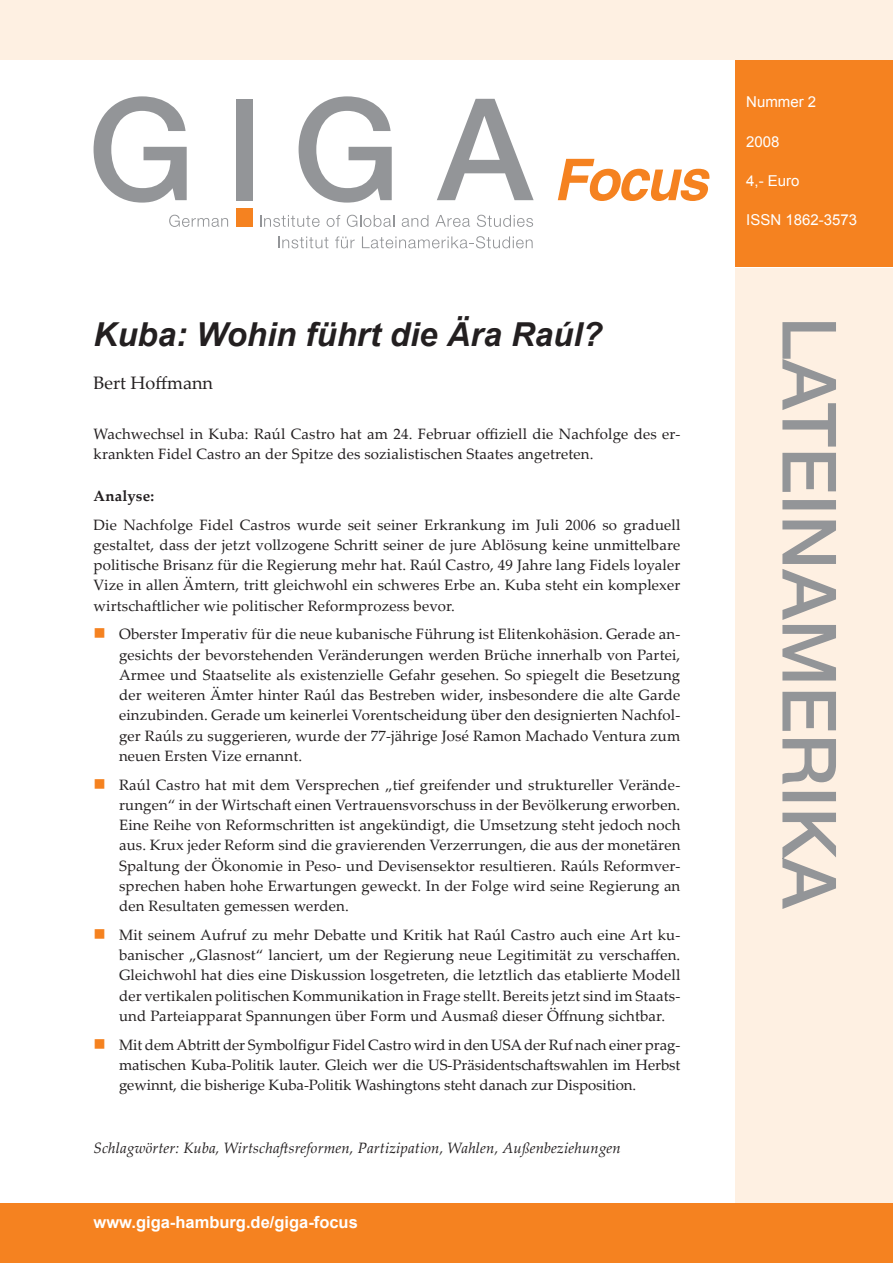
<style>
.page{position:relative;width:893px;height:1263px;background:#fff}
.page>*{position:absolute;margin:0;border:0;box-sizing:border-box;transform-origin:0 0}
.foc__1__seite_titel{font:italic 700 33px "Arial";color:#231f20}
.foc__1__seite_autor{font:18px "Palatino Linotype";color:#231f20}
.foc__text_fusszeile{font:700 16.5px "Arial";color:#fff}
.t1{font:16.5px "Wingdings";color:#f58220}
.foc__1__seite_aufzae{font:15px/20.2px "Palatino Linotype";letter-spacing:.01em;color:#231f20;text-align:justify}
.foc__1__seite_fliess{font:15px/20.2px "Palatino Linotype";letter-spacing:.01em;color:#231f20}
.foc__1__seite_key_wo{font:italic 15px "Palatino Linotype";letter-spacing:.01em;color:#231f20}
.foc__1__seite_ausgab{font:15px "Arial";color:#fff}
.foc__1__seite_analys{font:700 15px "Palatino Linotype";letter-spacing:.01em;color:#231f20}
</style>
<div class="page">
<div style="left:736px;top:60px;width:157px;height:207px;background:#f58220"></div>
<div style="left:736px;top:268px;width:157px;height:935px;background:#fef0e2"></div>
<div style="left:0;top:1203px;width:893px;height:60px;background:#f58220"></div>
<svg style="left:782px;top:322px;width:54px;height:587px"></svg>
<div style="left:0;top:0;width:893px;height:60px;background:#fef0e2"></div>
<svg style="left:169px;top:215px;width:59px;height:12px"></svg>
<svg style="left:260px;top:215px;width:60px;height:12px"></svg>
<svg style="left:327px;top:215px;width:13px;height:12px"></svg>
<svg style="left:347px;top:215px;width:47px;height:12px"></svg>
<svg style="left:402px;top:215px;width:26px;height:12px"></svg>
<svg style="left:435px;top:215px;width:35px;height:12px"></svg>
<svg style="left:477px;top:215px;width:56px;height:12px"></svg>
<svg style="left:278px;top:236px;width:50px;height:12px"></svg>
<svg style="left:335px;top:236px;width:20px;height:12px"></svg>
<svg style="left:362px;top:236px;width:171px;height:12px"></svg>
<div style="left:236px;top:99px;width:16px;height:101px;background:#939598"></div>
<svg style="left:94px;top:96px;width:93px;height:107px"></svg>
<svg style="left:299px;top:96px;width:93px;height:107px"></svg>
<svg style="left:437px;top:99px;width:97px;height:101px"></svg>
<div style="left:236px;top:209px;width:16px;height:18px;background:#f58220"></div>
<svg style="left:558px;top:159px;width:152px;height:42px"></svg>
<p class="foc__1__seite_titel" style="left:94px;top:313px;width:511px">Kuba: Wohin führt die Ära Raúl?</p>
<p class="foc__1__seite_autor" style="left:94px;top:370px;width:121px">Bert Hoffmann</p>
<p class="foc__1__seite_fliess" style="left:94px;top:423px;width:588px">Wachwechsel in Kuba: Raúl Castro hat am 24. Februar offiziell die Nachfolge des er&shy;krankten Fidel Castro an der Spitze des sozialistischen Staates angetreten.</p>
<p class="foc__1__seite_analys" style="left:94px;top:485px;width:62px">Analyse:</p>
<p class="foc__1__seite_fliess" style="left:94px;top:514px;width:588px;text-align:justify">Die Nachfolge Fidel Castros wurde seit seiner Erkrankung im Juli 2006 so graduell gestaltet, dass der jetzt vollzogene Schritt seiner de jure Ablösung keine unmittelbare politische Brisanz für die Regierung mehr hat. Raúl Castro, 49 Jahre lang Fidels loyaler Vize in allen Ämtern, tritt gleichwohl ein schweres Erbe an. Kuba steht ein komplexer wirtschaftlicher wie politischer Reformprozess bevor.</p>
<p class="foc__1__seite_aufzae" style="left:119px;top:623px;width:563px">Oberster Imperativ für die neue kubanische Führung ist Elitenkohäsion. Gerade an&shy;gesichts der bevorstehenden Veränderungen werden Brüche innerhalb von Partei, Armee und Staatselite als existenzielle Gefahr gesehen. So spiegelt die Besetzung der weiteren Ämter hinter Raúl das Bestreben wider, insbesondere die alte Garde einzubinden. Gerade um keinerlei Vorentscheidung über den designierten Nachfol&shy;ger Raúls zu suggerieren, wurde der 77-jährige José Ramon Machado Ventura zum neuen Ersten Vize ernannt.</p>
<p class="foc__1__seite_aufzae" style="left:119px;top:774px;width:563px">Raúl Castro hat mit dem Versprechen „tief greifender und struktureller Verände&shy;rungen“ in der Wirtschaft einen Vertrauensvorschuss in der Bevölkerung erworben.<br>Eine Reihe von Reformschritten ist angekündigt, die Umsetzung steht jedoch noch aus. Krux jeder Reform sind die gravierenden Verzerrungen, die aus der monetären Spaltung der Ökonomie in Peso- und Devisensektor resultieren. Raúls Reformver&shy;sprechen haben hohe Erwartungen geweckt. In der Folge wird seine Regierung an den Resultaten gemessen werden.</p>
<p class="foc__1__seite_aufzae" style="left:119px;top:924px;width:563px">Mit seinem Aufruf zu mehr Debatte und Kritik hat Raúl Castro auch eine Art ku&shy;banischer „Glasnost“ lanciert, um der Regierung neue Legitimität zu verschaffen.<br>Gleichwohl hat dies eine Diskussion losgetreten, die letztlich das etablierte Modell der vertikalen politischen Kommunikation in Frage stellt. Bereits jetzt sind im Staats&shy;und Parteiapparat Spannungen über Form und Ausmaß dieser Öffnung sichtbar.</p>
<p class="foc__1__seite_aufzae" style="left:119px;top:1034px;width:563px">Mit dem Abtritt der Symbolfigur Fidel Castro wird in den USA der Ruf nach einer prag&shy;matischen Kuba-Politik lauter. Gleich wer die US-Präsidentschaftswahlen im Herbst gewinnt, die bisherige Kuba-Politik Washingtons steht danach zur Disposition.</p>
<p class="t1" style="left:94px;top:624px;width:14px">■</p>
<p class="t1" style="left:94px;top:775px;width:14px">■</p>
<p class="t1" style="left:94px;top:925px;width:14px">■</p>
<p class="t1" style="left:94px;top:1035px;width:14px">■</p>
<p class="foc__1__seite_key_wo" style="left:94px;top:1137px;width:529px">Schlagwörter: Kuba, Wirtschaftsreformen, Partizipation, Wahlen, Außenbeziehungen</p>
<p class="foc__text_fusszeile" style="left:94px;top:1211px;width:266px">www.giga-hamburg.de/giga-focus</p>
<p class="foc__1__seite_ausgab" style="left:746px;top:92px;width:72px">Nummer 2</p>
<p class="foc__1__seite_ausgab" style="left:746px;top:131px;width:35px">2008</p>
<p class="foc__1__seite_ausgab" style="left:746px;top:171px;width:55px">4,- Euro</p>
<p class="foc__1__seite_ausgab" style="left:746px;top:210px;width:112px">ISSN 1862-3573</p>
</div>
